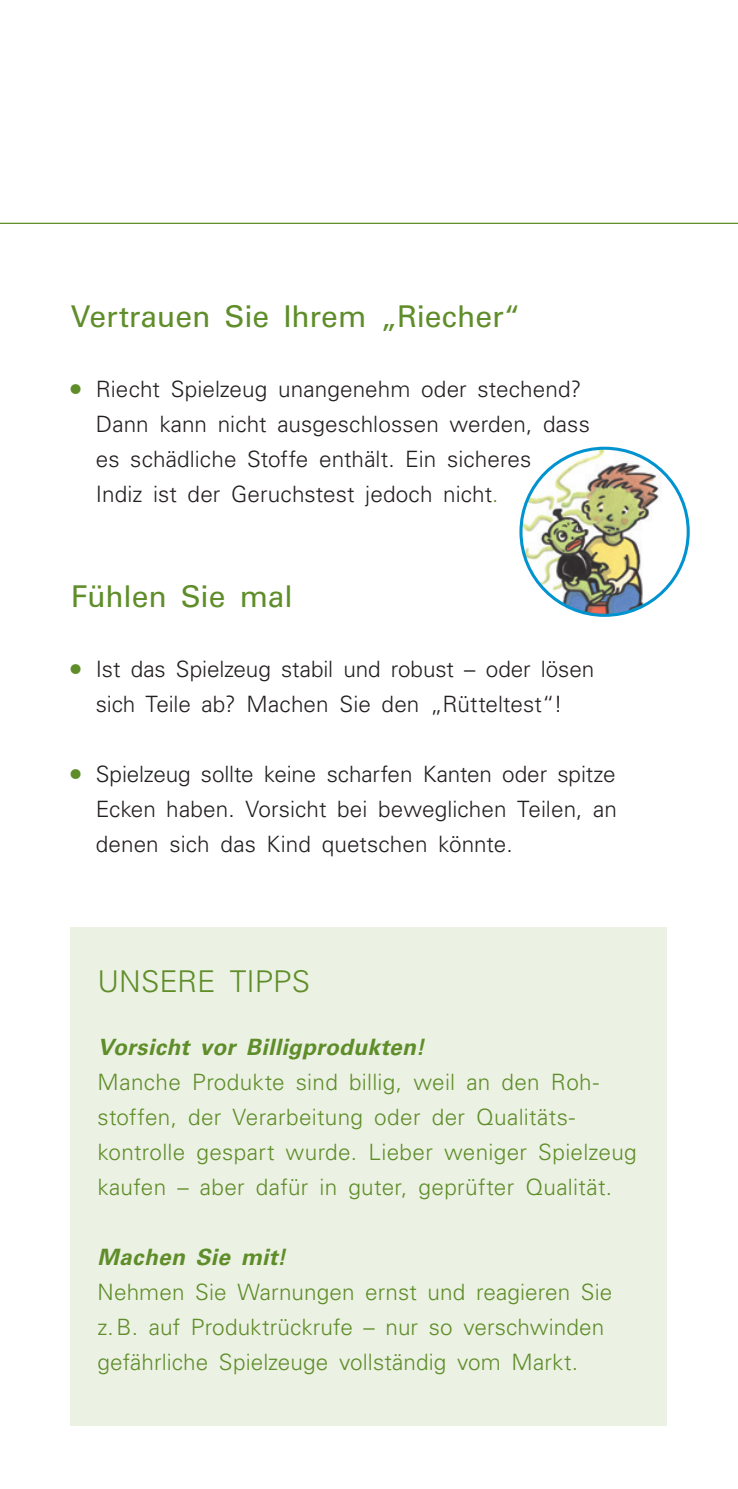
<style>
.page{position:relative;width:738px;height:1489px;background:#fff}
.page>*{position:absolute;margin:0;border:0;box-sizing:border-box;transform-origin:0 0}
.Head2{font:30px "Univers LT Std";letter-spacing:-.005em;color:#5f8d2a}
.Head2-2{font:300 30px "Univers LT Std";color:#5f8d2a}
.t1{font:300 22.5px/35px "Univers LT Std";letter-spacing:.005em;color:#231f20}
.t2{font:300 22.5px/35px "Univers LT Std";letter-spacing:.01em;color:#5f8d2a}
.Head3{font:italic 700 22.5px "Univers LT Std";letter-spacing:.015em;color:#5f8d2a}
.s1{font-weight:400;font-size:27.5px;color:#5f8d2a}
.s2{font-size:22.25px;color:#5f8d2a}
</style>
<div class="page">
<hr style="left:0;top:223px;width:737px;height:1px;background:#5f8d2a">
<div style="left:71px;top:927px;width:595px;height:498px;background:#ecf2e3"></div>
<img style="left:520px;top:450px;width:160px;height:165px">
<h2 class="Head2" style="left:71px;top:298px;width:450px">Vertrauen Sie Ihrem „Riecher“</h2>
<p class="t1" style="left:96px;top:371px;width:495px;text-indent:-25px"><span class="s1">•</span> Riecht Spielzeug unangenehm oder stechend?<br>Dann kann nicht ausgeschlossen werden, dass es schädliche Stoffe enthält. Ein sicheres<br>Indiz ist der Geruchstest jedoch nicht<span class="s2">.</span></p>
<h2 class="Head2" style="left:71px;top:578px;width:223px">Fühlen Sie mal</h2>
<p class="t1" style="left:71px;top:651px;width:524px;text-align:center"><span class="s1">•</span> Ist das Spielzeug stabil und robust – oder lösen sich Teile ab? Machen Sie den „Rütteltest“!</p>
<p class="t1" style="left:96px;top:756px;width:522px;text-align:justify;text-indent:-25px"><span class="s1">•</span> Spielzeug sollte keine scharfen Kanten oder spitze Ecken haben. Vorsicht bei beweglichen Teilen, an denen sich das Kind quetschen könnte.</p>
<h2 class="Head2-2" style="left:97px;top:962px;width:214px">UNSERE TIPPS</h2>
<h3 class="Head3" style="left:97px;top:1033px;width:328px">Vorsicht vor Billigprodukten!</h3>
<p class="t2" style="left:97px;top:1064px;width:540px">Manche Produkte sind billig, weil an den Roh&shy;stoffen, der Verarbeitung oder der Qualitäts&shy;kontrolle gespart wurde. Lieber weniger Spielzeug kaufen – aber dafür in guter, geprüfter Qualität.</p>
<h3 class="Head3" style="left:97px;top:1243px;width:190px">Machen Sie mit!</h3>
<p class="t2" style="left:97px;top:1274px;width:516px">Nehmen Sie Warnungen ernst und reagieren Sie z.B. auf Produktrückrufe – nur so verschwinden gefährliche Spielzeuge vollständig vom Markt.</p>
</div>
